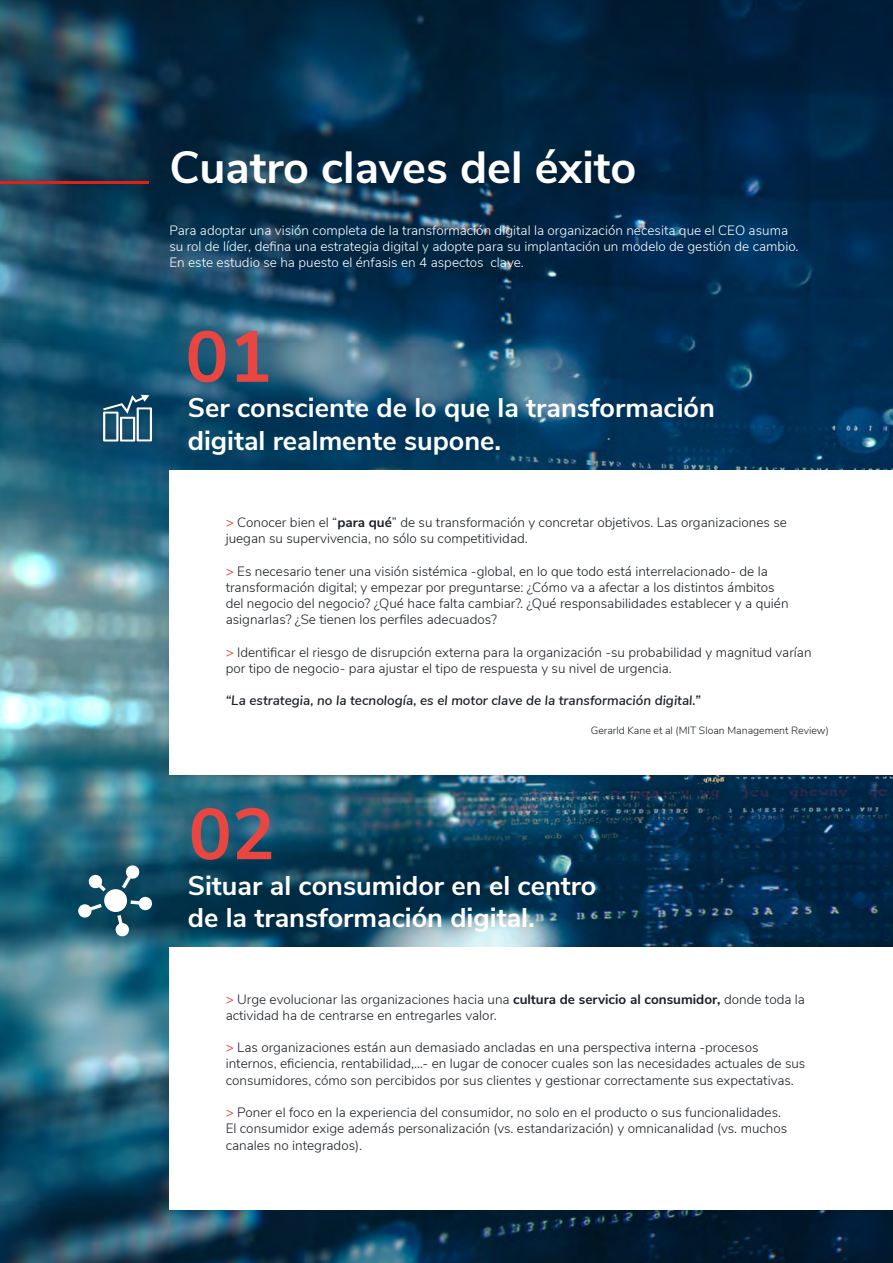
<style>
.page{position:relative;width:893px;height:1263px;background:#fff}
.page>*{position:absolute;margin:0;border:0;box-sizing:border-box;transform-origin:0 0}
.t1{font:700 72px "Nunito Sans";color:#e94541}
.t2{font:700 45px "Nunito Sans";color:#fff}
.t3{font:700 27px/32.4px "Nunito Sans";color:#fff}
.t4{font:300 13.5px/16.2px "Nunito Sans";color:#1a2025}
.t5{font:300 13.5px/16.2px "Nunito Sans";color:#fff}
.t6{font:italic 600 13.5px "Nunito Sans";color:#1a2025}
.t7{font:300 10.5px "Nunito Sans";color:#1a2025}
.s1{color:#e41f13}
.s2{font-weight:700}
</style>
<div class="page">
<img style="left:0;top:0;width:893px;height:1263px">
<div style="left:169px;top:471px;width:724px;height:304px;background:#fff"></div>
<hr style="left:0;top:181px;width:149px;height:2px;background:#e41f13">
<div style="left:169px;top:947px;width:724px;height:262px;background:#fff"></div>
<svg style="left:78px;top:903px;width:24px;height:15px"></svg>
<div style="left:104px;top:889px;width:23px;height:23px;background:#fff;border-radius:50%"></div>
<svg style="left:122px;top:865px;width:17px;height:23px"></svg>
<svg style="left:115px;top:896px;width:37px;height:41px"></svg>
<svg style="left:88px;top:874px;width:18px;height:17px"></svg>
<svg style="left:103px;top:395px;width:49px;height:46px"></svg>
<h2 class="t2" style="left:169px;top:134px;width:468px">Cuatro claves del éxito</h2>
<p class="t5" style="left:169px;top:221px;width:630px">Para adoptar una visión completa de la transformación digital la organización necesita que el CEO asuma su rol de líder, defina una estrategia digital y adopte para su implantación un modelo de gestión de cambio.<br>En este estudio se ha puesto el énfasis en 4 aspectos clave.</p>
<h1 class="t1" style="left:185px;top:304px;width:88px">01</h1>
<h3 class="t3" style="left:188px;top:390px;width:529px">Ser consciente de lo que la transformación digital realmente supone.</h3>
<p class="t4" style="left:226px;top:513px;width:563px"><span class="s1">&gt;</span> Conocer bien el “<span class="s2">para qué</span>” de su transformación y concretar objetivos. Las organizaciones se juegan su supervivencia, no sólo su competitividad.</p>
<p class="t4" style="left:226px;top:562px;width:564px"><span class="s1">&gt;</span> Es necesario tener una visión sistémica -global, en lo que todo está interrelacionado- de la transformación digital; y empezar por preguntarse: ¿Cómo va a afectar a los distintos ámbitos del negocio del negocio? ¿Qué hace falta cambiar?. ¿Qué responsabilidades establecer y a quién asignarlas? ¿Se tienen los perfiles adecuados?</p>
<p class="t4" style="left:226px;top:643px;width:587px"><span class="s1">&gt;</span> Identificar el riesgo de disrupción externa para la organización -su probabilidad y magnitud varían por tipo de negocio- para ajustar el tipo de respuesta y su nivel de urgencia.</p>
<p class="t6" style="left:226px;top:691px;width:476px">“La estrategia, no la tecnología, es el motor clave de la transformación digital.”</p>
<p class="t7" style="left:591px;top:723px;width:239px">Gerarld Kane et al (MIT Sloan Management Review)</p>
<h1 class="t1" style="left:189px;top:781px;width:88px">02</h1>
<h3 class="t3" style="left:188px;top:868px;width:410px">Situar al consumidor en el centro de la transformación digital.</h3>
<p class="t4" style="left:226px;top:990px;width:581px"><span class="s1">&gt;</span> Urge evolucionar las organizaciones hacia una <span class="s2">cultura de servicio al consumidor,</span> donde toda la actividad ha de centrarse en entregarles valor.</p>
<p class="t4" style="left:226px;top:1039px;width:581px"><span class="s1">&gt;</span> Las organizaciones están aun demasiado ancladas en una perspectiva interna -procesos internos, eficiencia, rentabilidad,…- en lugar de conocer cuales son las necesidades actuales de sus consumidores, cómo son percibidos por sus clientes y gestionar correctamente sus expectativas.</p>
<p class="t4" style="left:226px;top:1103px;width:563px"><span class="s1">&gt;</span> Poner el foco en la experiencia del consumidor, no solo en el producto o sus funcionalidades.<br>El consumidor exige además personalización (vs. estandarización) y omnicanalidad (vs. muchos canales no integrados).</p>
</div>
